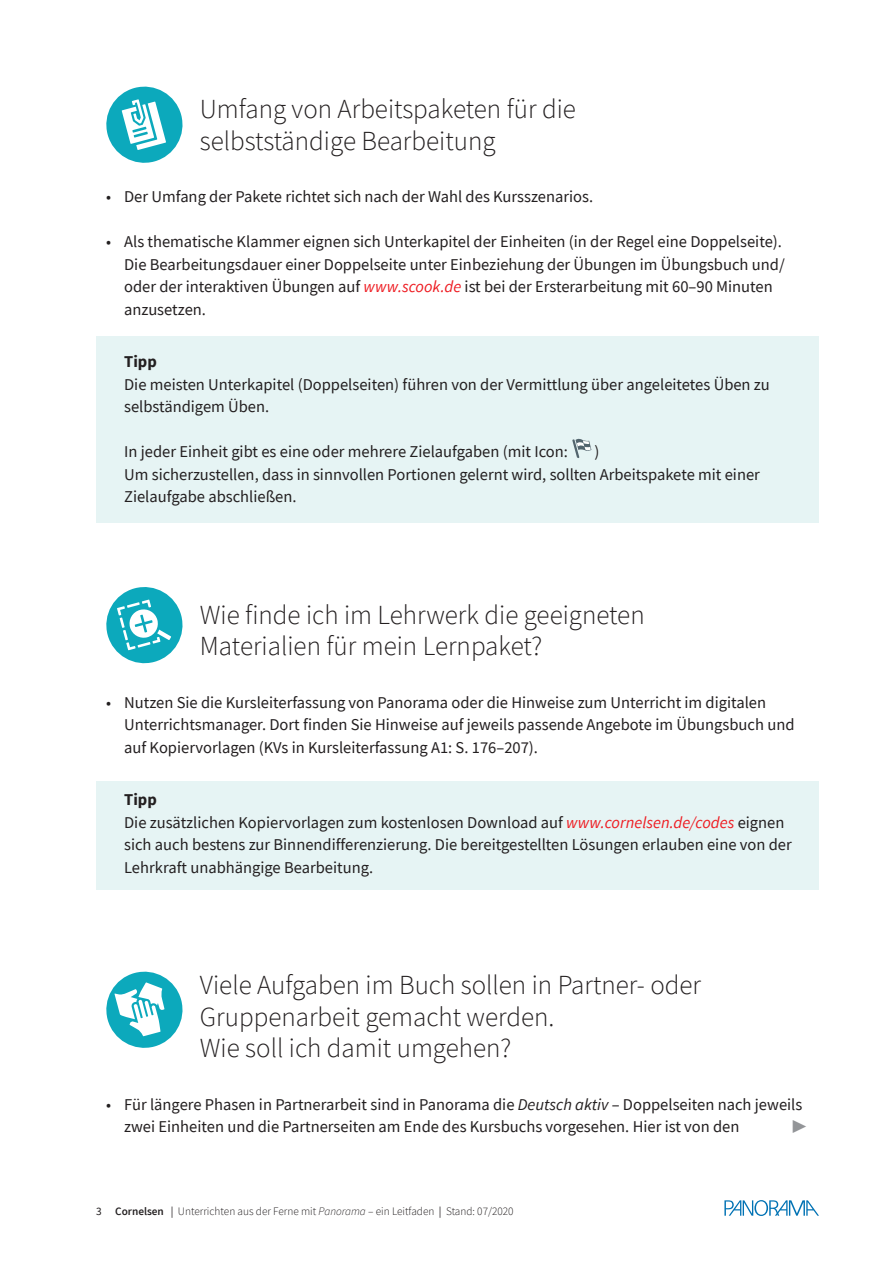
<style>
.page{position:relative;width:893px;height:1263px;background:#fff}
.page>*{position:absolute;margin:0;border:0;box-sizing:border-box;transform-origin:0 0}
.t1{font:300 27px/31.5px "CV Source Sans";color:#231f20}
.t2{font:16.5px/22.5px "CV Source Sans";color:#231f20}
.t3{font:700 16.5px "CV Source Sans";color:#231f20}
.t4{font:700 16.5px "CV Source Sans";color:#939598}
.t5{font:300 11.25px "CV Source Sans";color:#231f20}
.s1{font-style:italic;color:#ee1d23}
.s2{font-weight:700}
.s3{font-style:italic}
.s4{font-weight:400}
.s5{font-weight:600}
</style>
<div class="page">
<svg style="left:724px;top:1200px;width:95px;height:16px"></svg>
<div style="left:96px;top:336px;width:723px;height:186px;background:#e6f4f4"></div>
<div style="left:96px;top:781px;width:723px;height:108px;background:#e6f4f4"></div>
<svg style="left:572px;top:438px;width:19px;height:20px"></svg>
<svg style="left:106px;top:86px;width:77px;height:77px"></svg>
<svg style="left:106px;top:587px;width:77px;height:77px"></svg>
<svg style="left:106px;top:971px;width:77px;height:77px"></svg>
<h1 class="t1" style="left:200px;top:93px;width:378px">Umfang von Arbeitspaketen für die selbstständige Bearbeitung</h1>
<p class="t2" style="left:106px;top:185px;width:488px">• Der Umfang der Pakete richtet sich nach der Wahl des Kursszenarios.</p>
<p class="t2" style="left:124px;top:230px;width:662px;text-indent:-18px">• Als thematische Klammer eignen sich Unterkapitel der Einheiten (in der Regel eine Doppelseite).<br>Die Bearbeitungsdauer einer Doppelseite unter Einbeziehung der Übungen im Übungsbuch und/ oder der interaktiven Übungen auf <span class="s1">www.scook.de</span> ist bei der Ersterarbeitung mit 60–90 Minuten anzusetzen.</p>
<p class="t3" style="left:124px;top:350px;width:34px">Tipp</p>
<p class="t2" style="left:124px;top:373px;width:647px">Die meisten Unterkapitel (Doppelseiten) führen von der Vermittlung über angeleitetes Üben zu selbständigem Üben.</p>
<p class="t2" style="left:124px;top:440px;width:445px">In jeder Einheit gibt es eine oder mehrere Zielaufgaben (mit Icon:</p>
<p class="t2" style="left:124px;top:440px;width:637px;text-indent:470px">)<br>Um sicherzustellen, dass in sinnvollen Portionen gelernt wird, sollten Arbeitspakete mit einer<br>Zielaufgabe abschließen.</p>
<h1 class="t1" style="left:200px;top:599px;width:446px">Wie finde ich im Lehrwerk die geeigneten<br>Materialien für mein Lernpaket?</h1>
<p class="t2" style="left:124px;top:691px;width:672px;text-indent:-18px">• Nutzen Sie die Kursleiterfassung von Panorama oder die Hinweise zum Unterricht im digitalen<br>Unterrichtsmanager. Dort finden Sie Hinweise auf jeweils passende Angebote im Übungsbuch und auf Kopiervorlagen (KVs in Kursleiterfassung A1: S. 176–207).</p>
<p class="t2" style="left:124px;top:788px;width:669px"><span class="s2">Tipp<br></span>Die zusätzlichen Kopiervorlagen zum kostenlosen Download auf <span class="s1">www.cornelsen.de/codes</span> eignen sich auch bestens zur Binnendifferenzierung. Die bereitgestellten Lösungen erlauben eine von der Lehrkraft unabhängige Bearbeitung.</p>
<h1 class="t1" style="left:200px;top:969px;width:503px">Viele Aufgaben im Buch sollen in Partner- oder<br>Gruppenarbeit gemacht werden.<br>Wie soll ich damit umgehen?</h1>
<p class="t2" style="left:124px;top:1093px;width:680px;text-indent:-18px">• Für längere Phasen in Partnerarbeit sind in Panorama die <span class="s3">Deutsch aktiv</span> – Doppelseiten nach jeweils zwei Einheiten und die Partnerseiten am Ende des Kursbuchs vorgesehen. Hier ist von den</p>
<p class="t4" style="left:792px;top:1115px;width:16px">▶</p>
<p class="t5" style="left:96px;top:1204px;width:419px"><span class="s4">3</span> <span class="s5">Cornelsen</span> <span class="s4">|</span> Unterrichten aus der Ferne mit <span class="s3">Panorama</span> – ein Leitfaden <span class="s4">|</span> Stand: 07/2020</p>
</div>
